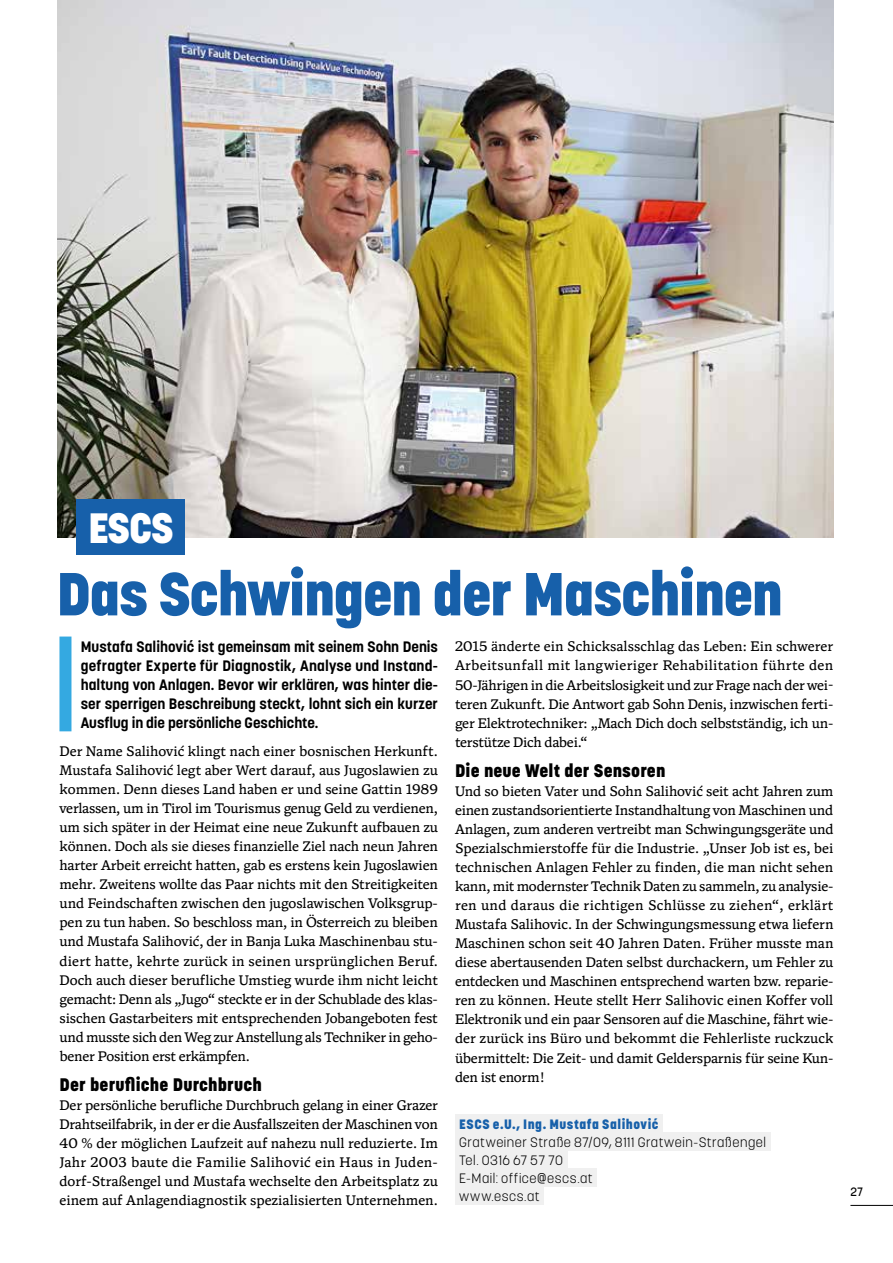
<style>
.page{position:relative;width:893px;height:1263px;background:#fff}
.page>*{position:absolute;margin:0;border:0;box-sizing:border-box;transform-origin:0 0}
.t1{font:800 60px "Korolev";letter-spacing:-.025em;color:#1760aa}
.t2{font:800 42px "Korolev";color:#fff}
.t3{font:800 18px "Korolev";letter-spacing:.01em;color:#000}
.t4{font:700 15px/19px "Korolev";color:#000;text-align:justify}
.t5{font:13.95px/19px "Antonia Variable";letter-spacing:-.015em;color:#000;text-align:justify}
.t6{font:300 13.5px/18px "Korolev";letter-spacing:.04em;color:#000}
.t7{font:800 13.5px "Korolev";letter-spacing:.04em;color:#1760aa}
.t8{font:500 12px "Korolev";color:#000}
</style>
<div class="page">
<hr style="left:850px;top:1205px;width:43px;height:1px;background:#000">
<div style="left:59px;top:636px;width:12px;height:95px;background:#34a9e1"></div>
<div style="left:455px;top:1115px;width:207px;height:18px;background:#f0f0f0"></div>
<div style="left:455px;top:1133px;width:315px;height:18px;background:#f0f0f0"></div>
<div style="left:455px;top:1151px;width:112px;height:18px;background:#f0f0f0"></div>
<div style="left:455px;top:1169px;width:141px;height:18px;background:#f0f0f0"></div>
<div style="left:455px;top:1187px;width:88px;height:18px;background:#f0f0f0"></div>
<img style="left:58px;top:0;width:775px;height:538px">
<div style="left:77px;top:500px;width:108px;height:55px;background:#1760aa"></div>
<h2 class="t2" style="left:88px;top:502px;width:87px">ESCS</h2>
<h1 class="t1" style="left:56px;top:557px;width:728px">Das Schwingen der Maschinen</h1>
<p class="t5" style="left:455px;top:637px;width:380px">2015 änderte ein Schicksalsschlag das Leben: Ein schwerer Arbeitsunfall mit langwieriger Rehabilitation führte den 50-Jährigen in die Arbeitslosigkeit und zur Frage nach der wei&shy;teren Zukunft. Die Antwort gab Sohn Denis, inzwischen ferti&shy;ger Elektrotechniker: „Mach Dich doch selbstständig, ich un&shy;terstütze Dich dabei.“</p>
<p class="t3" style="left:455px;top:759px;width:212px">Die neue Welt der Sensoren</p>
<p class="t5" style="left:455px;top:782px;width:380px">Und so bieten Vater und Sohn Salihović seit acht Jahren zum einen zustandsorientierte Instandhaltung von Maschinen und Anlagen, zum anderen vertreibt man Schwingungsgeräte und Spezialschmierstoffe für die Industrie. „Unser Job ist es, bei technischen Anlagen Fehler zu finden, die man nicht sehen kann, mit modernster Technik Daten zu sammeln, zu analysie&shy;ren und daraus die richtigen Schlüsse zu ziehen“, erklärt Mustafa Salihovic. In der Schwingungsmessung etwa liefern Maschinen schon seit 40 Jahren Daten. Früher musste man diese abertausenden Daten selbst durchackern, um Fehler zu entdecken und Maschinen entsprechend warten bzw. reparie&shy;ren zu können. Heute stellt Herr Salihovic einen Koffer voll Elektronik und ein paar Sensoren auf die Maschine, fährt wie&shy;der zurück ins Büro und bekommt die Fehlerliste ruckzuck übermittelt: Die Zeit- und damit Geldersparnis für seine Kun&shy;den ist enorm!</p>
<p class="t7" style="left:459px;top:1116px;width:201px">ESCS e.U., Ing. Mustafa Salihović</p>
<p class="t6" style="left:459px;top:1133px;width:308px">Gratweiner Straße 87/09, 8111 Gratwein-Straßengel<br>Tel. 0316 67 57 70<br>E-Mail: office@escs.at<br>www.escs.at</p>
<p class="t4" style="left:81px;top:637px;width:359px">Mustafa Salihović ist gemeinsam mit seinem Sohn Denis gefragter Experte für Diagnostik, Analyse und Instand&shy;haltung von Anlagen. Bevor wir erklären, was hinter die&shy;ser sperrigen Beschreibung steckt, lohnt sich ein kurzer Ausflug in die persönliche Geschichte.</p>
<p class="t5" style="left:60px;top:742px;width:380px">Der Name Salihović klingt nach einer bosnischen Herkunft.<br>Mustafa Salihović legt aber Wert darauf, aus Jugoslawien zu kommen. Denn dieses Land haben er und seine Gattin 1989 verlassen, um in Tirol im Tourismus genug Geld zu verdienen, um sich später in der Heimat eine neue Zukunft aufbauen zu können. Doch als sie dieses finanzielle Ziel nach neun Jahren harter Arbeit erreicht hatten, gab es erstens kein Jugoslawien mehr. Zweitens wollte das Paar nichts mit den Streitigkeiten und Feindschaften zwischen den jugoslawischen Volksgrup&shy;pen zu tun haben. So beschloss man, in Österreich zu bleiben und Mustafa Salihović, der in Banja Luka Maschinenbau stu&shy;diert hatte, kehrte zurück in seinen ursprünglichen Beruf.<br>Doch auch dieser berufliche Umstieg wurde ihm nicht leicht gemacht: Denn als „Jugo“ steckte er in der Schublade des klas&shy;sischen Gastarbeiters mit entsprechenden Jobangeboten fest und musste sich den Weg zur Anstellung als Techniker in geho&shy;bener Position erst erkämpfen.</p>
<p class="t3" style="left:60px;top:1073px;width:204px">Der berufliche Durchbruch</p>
<p class="t5" style="left:60px;top:1096px;width:380px">Der persönliche berufliche Durchbruch gelang in einer Grazer Drahtseilfabrik, in der er die Ausfallszeiten der Maschinen von 40 % der möglichen Laufzeit auf nahezu null reduzierte. Im Jahr 2003 baute die Familie Salihović ein Haus in Juden&shy;dorf-Straßengel und Mustafa wechselte den Arbeitsplatz zu einem auf Anlagendiagnostik spezialisierten Unternehmen.</p>
<p class="t8" style="left:850px;top:1184px;width:14px">27</p>
</div>
